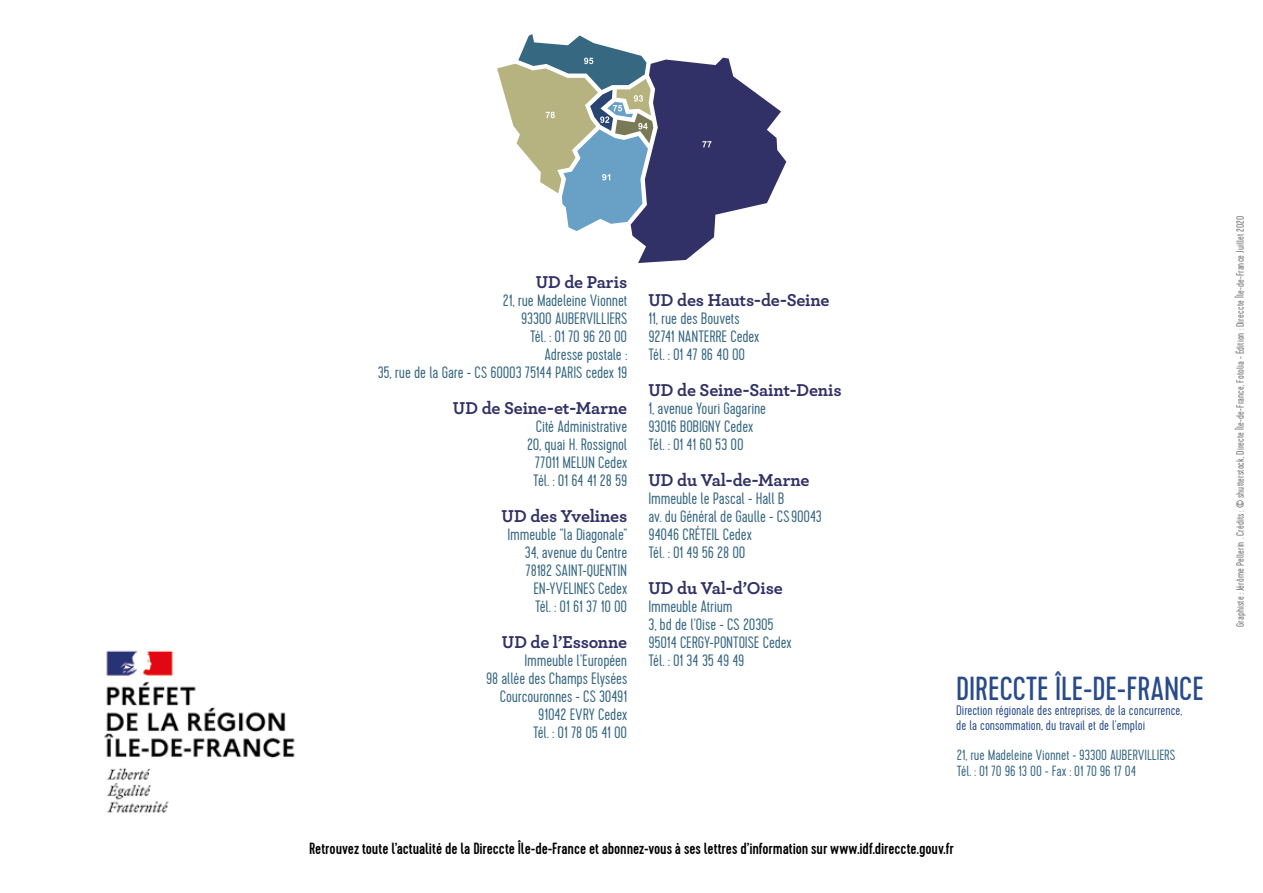
<style>
.page{position:relative;width:1263px;height:893px;background:#fff}
.page>*{position:absolute;margin:0;border:0;box-sizing:border-box;transform-origin:0 0}
.t1{font:33.3px "Cervo";color:#284b8a}
.t2{font:700 18px "Archer Pro";letter-spacing:-.01em;color:#323167}
.t3{font:300 16.5px/18px "Cervo";letter-spacing:-.01em;color:#376882}
.t4{font:500 16.2px "Cervo";letter-spacing:-.005em;color:#000}
.t5{font:300 14.7px/16.4px "Cervo";letter-spacing:-.005em;color:#376882}
.t6{font:300 13.8px/15px "Cervo";color:#284b8a}
.t7{font:300 10.5px "Cervo";letter-spacing:.01em;color:#6b6b6a}
</style>
<div class="page">
<img style="left:104px;top:650px;width:191px;height:163px">
<svg style="left:497px;top:34px;width:289px;height:229px"></svg>
<p class="t2" style="left:536px;top:268px;width:93px">UD de Paris</p>
<p class="t3" style="left:378px;top:292px;width:251px;text-align:right">21, rue Madeleine Vionnet<br>93300 AUBERVILLIERS<br>Tél. : 01 70 96 20 00<br>Adresse postale :<br>35, rue de la Gare - CS 60003 75144 PARIS cedex 19</p>
<p class="t2" style="left:453px;top:394px;width:176px">UD de Seine-et-Marne</p>
<p class="t3" style="left:527px;top:418px;width:102px;text-align:center">Cité Administrative<br>20, quai H. Rossignol<br>77011 MELUN Cedex<br>Tél. : 01 64 41 28 59</p>
<p class="t2" style="left:502px;top:502px;width:127px">UD des Yvelines</p>
<p class="t3" style="left:508px;top:526px;width:121px;text-align:right">Immeuble “la Diagonale”<br>34, avenue du Centre<br>78182 SAINT-QUENTIN<br>EN-YVELINES Cedex<br>Tél. : 01 61 37 10 00</p>
<p class="t2" style="left:502px;top:628px;width:127px">UD de l’Essonne</p>
<p class="t3" style="left:486px;top:652px;width:143px;text-align:right">Immeuble l’Européen<br>98 allée des Champs Elysées<br>Courcouronnes - CS 30491<br>91042 EVRY Cedex<br>Tél. : 01 78 05 41 00</p>
<p class="t2" style="left:648px;top:286px;width:183px">UD des Hauts-de-Seine</p>
<p class="t3" style="left:648px;top:310px;width:112px">11, rue des Bouvets<br>92741 NANTERRE Cedex<br>Tél. : 01 47 86 40 00</p>
<p class="t2" style="left:648px;top:376px;width:195px">UD de Seine-Saint-Denis</p>
<p class="t3" style="left:648px;top:400px;width:119px">1, avenue Youri Gagarine<br>93016 BOBIGNY Cedex<br>Tél. : 01 41 60 53 00</p>
<p class="t2" style="left:648px;top:466px;width:163px">UD du Val-de-Marne</p>
<p class="t3" style="left:648px;top:490px;width:175px">Immeuble le Pascal - Hall B<br>av. du Général de Gaulle - CS90043<br>94046 CRÉTEIL Cedex<br>Tél. : 01 49 56 28 00</p>
<p class="t2" style="left:648px;top:574px;width:136px">UD du Val-d’Oise</p>
<p class="t3" style="left:648px;top:598px;width:145px">Immeuble Atrium<br>3, bd de l’Oise - CS 20305<br>95014 CERGY-PONTOISE Cedex<br>Tél. : 01 34 35 49 49</p>
<h1 class="t1" style="left:956px;top:669px;width:249px">DIRECCTE ÎLE-DE-FRANCE</h1>
<p class="t6" style="left:956px;top:703px;width:228px">Direction régionale des entreprises, de la concurrence, de la consommation, du travail et de l’emploi</p>
<p class="t5" style="left:957px;top:747px;width:220px">21, rue Madeleine Vionnet - 93300 AUBERVILLIERS<br>Tél. : 01 70 96 13 00 - Fax : 01 70 96 17 04</p>
<p class="t4" style="left:309px;top:839px;width:646px">Retrouvez toute l’actualité de la Direccte Île-de-France et abonnez-vous à ses lettres d’information sur www.idf.direccte.gouv.fr</p>
<p class="t7" style="left:1234px;top:627px;width:413px;rotate:-90deg">Graphiste : Jérôme Pellerin . Crédits : © shutterstock, Directe Île-de-France, Fotolia - Édition : Direccte Île-de-France Juillet 2020</p>
</div>
